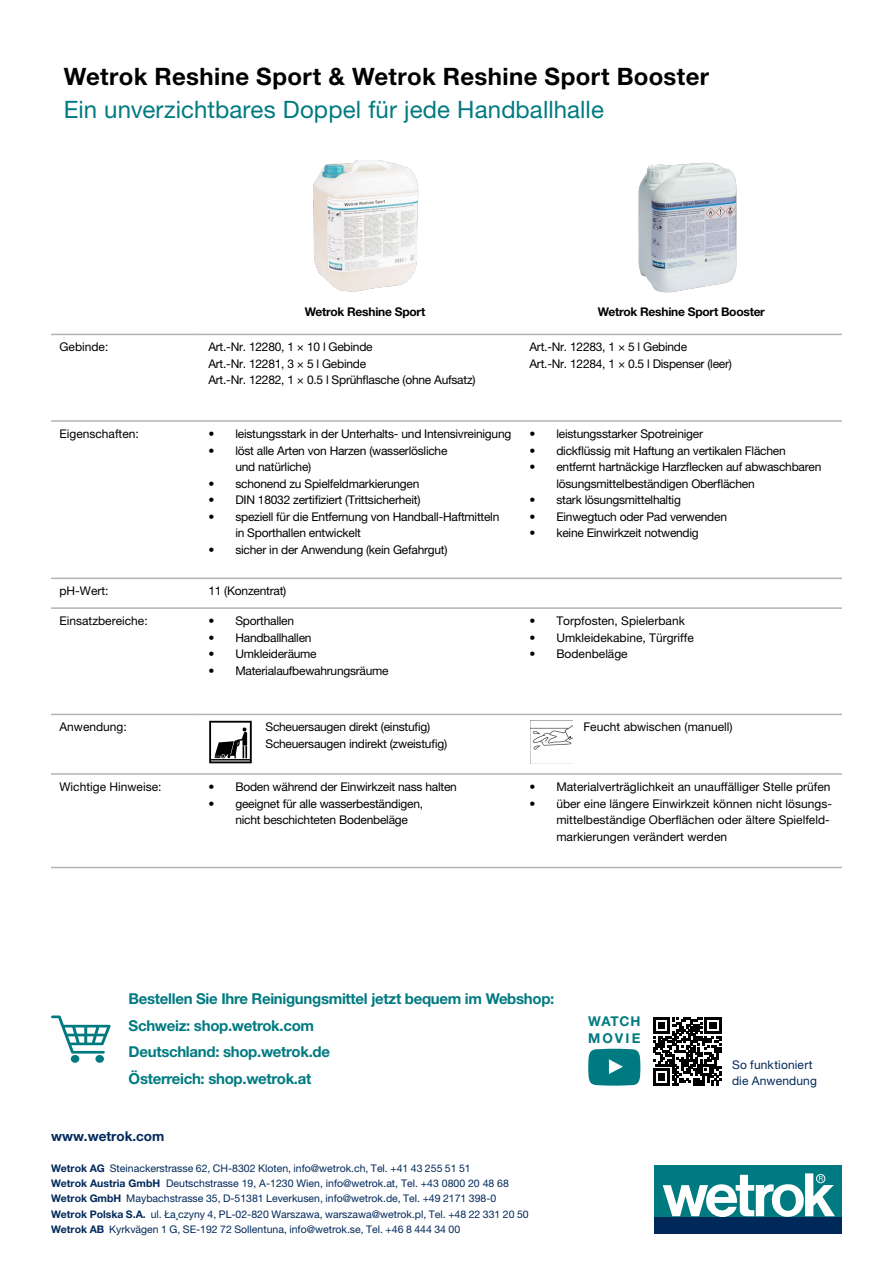
<style>
.page{position:relative;width:893px;height:1263px;background:#fff}
.page>*{position:absolute;margin:0;border:0;box-sizing:border-box;transform-origin:0 0}
.t1{font:700 24px "Helvetica Neue LT Pro";letter-spacing:.015em;color:#000}
.t2{font:24px "Helvetica Neue LT Pro";letter-spacing:.005em;color:#007a81}
.t3{font:700 15px/26.5px "Helvetica Neue LT Pro";letter-spacing:-.02em;color:#007a81}
.t4{font:700 13.5px "Helvetica Neue LT Pro";color:#00285a}
.t5{font:700 13.5px/16.5px "Helvetica Neue LT Pro";letter-spacing:.1em;color:#007a81}
.t6{font:12px/16.5px "Helvetica Neue LT Pro";letter-spacing:-.02em;color:#000}
.t7{font:12px/16.5px "Helvetica Neue LT Pro";color:#000}
.t8{font:700 12px "Helvetica Neue LT Pro";letter-spacing:-.02em;color:#000}
.t9{font:12px/16.5px "Helvetica Neue LT Pro";letter-spacing:.015em;color:#002859}
.t10{font:10.5px/15.5px "Helvetica Neue LT Pro";color:#00285a}
.s1{font-weight:700}
</style>
<div class="page">
<img style="left:638px;top:162px;width:99px;height:131px">
<img style="left:313px;top:160px;width:106px;height:132px">
<hr style="left:51px;top:334px;width:149px;height:1px;background:#b1b4b4">
<hr style="left:200px;top:334px;width:321px;height:1px;background:#b1b4b4">
<hr style="left:521px;top:334px;width:321px;height:1px;background:#b1b4b4">
<hr style="left:51px;top:420px;width:149px;height:2px;background:#b1b4b4">
<hr style="left:200px;top:420px;width:321px;height:2px;background:#b1b4b4">
<hr style="left:521px;top:420px;width:321px;height:2px;background:#b1b4b4">
<hr style="left:51px;top:578px;width:149px;height:1px;background:#b1b4b4">
<hr style="left:200px;top:578px;width:321px;height:1px;background:#b1b4b4">
<hr style="left:521px;top:578px;width:321px;height:1px;background:#b1b4b4">
<hr style="left:51px;top:607px;width:149px;height:2px;background:#b1b4b4">
<hr style="left:200px;top:607px;width:321px;height:2px;background:#b1b4b4">
<hr style="left:521px;top:607px;width:321px;height:2px;background:#b1b4b4">
<hr style="left:51px;top:714px;width:149px;height:1px;background:#b1b4b4">
<hr style="left:200px;top:714px;width:321px;height:1px;background:#b1b4b4">
<hr style="left:521px;top:714px;width:321px;height:1px;background:#b1b4b4">
<hr style="left:51px;top:773px;width:149px;height:2px;background:#b1b4b4">
<hr style="left:200px;top:773px;width:321px;height:2px;background:#b1b4b4">
<hr style="left:521px;top:773px;width:321px;height:2px;background:#b1b4b4">
<hr style="left:51px;top:867px;width:149px;height:1px;background:#b1b4b4">
<hr style="left:200px;top:867px;width:321px;height:1px;background:#b1b4b4">
<hr style="left:521px;top:867px;width:321px;height:1px;background:#b1b4b4">
<svg style="left:209px;top:721px;width:43px;height:42px"></svg>
<svg style="left:653px;top:1017px;width:68px;height:68px"></svg>
<img style="left:530px;top:721px;width:43px;height:42px">
<div style="left:71px;top:1055px;width:8px;height:8px;background:#007a81;border-radius:50%"></div>
<div style="left:95px;top:1055px;width:9px;height:8px;background:#007a81;border-radius:50%"></div>
<svg style="left:51px;top:1015px;width:60px;height:38px"></svg>
<div style="left:655px;top:1216px;width:187px;height:17px;background:#002859"></div>
<div style="left:655px;top:1165px;width:187px;height:51px;background:#007a81"></div>
<svg style="left:663px;top:1173px;width:172px;height:45px"></svg>
<svg style="left:588px;top:1049px;width:52px;height:37px;background:#1c888e"></svg>
<h1 class="t1" style="left:64px;top:62px;width:647px">Wetrok Reshine Sport &amp; Wetrok Reshine Sport Booster</h1>
<h1 class="t2" style="left:64px;top:95px;width:542px">Ein unverzichtbares Doppel für jede Handballhalle</h1>
<p class="t8" style="left:305px;top:304px;width:122px">Wetrok Reshine Sport</p>
<p class="t8" style="left:598px;top:304px;width:169px">Wetrok Reshine Sport Booster</p>
<p class="t7" style="left:60px;top:339px;width:50px">Gebinde:</p>
<p class="t6" style="left:208px;top:339px;width:269px">Art.-Nr. 12280, 1 × 10 l Gebinde<br>Art.-Nr. 12281, 3 × 5 l Gebinde<br>Art.-Nr. 12282, 1 × 0.5 l Sprühflasche (ohne Aufsatz)</p>
<p class="t6" style="left:529px;top:339px;width:204px">Art.-Nr. 12283, 1 × 5 l Gebinde<br>Art.-Nr. 12284, 1 × 0.5 l Dispenser (leer)</p>
<p class="t7" style="left:60px;top:425px;width:81px">Eigenschaften:</p>
<p class="t6" style="left:208px;top:425px;width:304px">• leistungsstark in der Unterhalts- und Intensivreinigung</p>
<p class="t6" style="left:235px;top:442px;width:214px;text-indent:-27px">• löst alle Arten von Harzen (wasserlösliche und natürliche)</p>
<p class="t6" style="left:208px;top:475px;width:213px">• schonend zu Spielfeldmarkierungen</p>
<p class="t6" style="left:208px;top:491px;width:214px">• DIN 18032 zertifiziert (Trittsicherheit)</p>
<p class="t6" style="left:235px;top:508px;width:266px;text-indent:-27px">• speziell für die Entfernung von Handball-Haftmitteln in Sporthallen entwickelt</p>
<p class="t6" style="left:208px;top:541px;width:241px">• sicher in der Anwendung (kein Gefahrgut)</p>
<p class="t6" style="left:60px;top:583px;width:51px">pH-Wert:</p>
<p class="t6" style="left:208px;top:583px;width:79px">11 (Konzentrat)</p>
<p class="t7" style="left:60px;top:612px;width:90px">Einsatzbereiche:</p>
<p class="t6" style="left:208px;top:612px;width:87px">• Sporthallen</p>
<p class="t6" style="left:208px;top:629px;width:105px">• Handballhallen</p>
<p class="t6" style="left:208px;top:645px;width:110px">• Umkleideräume</p>
<p class="t6" style="left:208px;top:662px;width:182px">• Materialaufbewahrungsräume</p>
<p class="t6" style="left:529px;top:425px;width:175px">• leistungsstarker Spotreiniger</p>
<p class="t6" style="left:529px;top:442px;width:258px">• dickflüssig mit Haftung an vertikalen Flächen</p>
<p class="t6" style="left:556px;top:458px;width:266px;text-indent:-27px">• entfernt hartnäckige Harzflecken auf abwaschbaren lösungsmittelbeständigen Oberflächen</p>
<p class="t6" style="left:529px;top:491px;width:153px">• stark lösungsmittelhaltig</p>
<p class="t6" style="left:529px;top:508px;width:199px">• Einwegtuch oder Pad verwenden</p>
<p class="t6" style="left:529px;top:524px;width:171px">• keine Einwirkzeit notwendig</p>
<p class="t7" style="left:529px;top:612px;width:157px">• Torpfosten, Spielerbank</p>
<p class="t7" style="left:529px;top:629px;width:166px">• Umkleidekabine, Türgriffe</p>
<p class="t7" style="left:529px;top:645px;width:100px">• Bodenbeläge</p>
<p class="t7" style="left:60px;top:719px;width:69px">Anwendung:</p>
<p class="t6" style="left:265px;top:719px;width:183px">Scheuersaugen direkt (einstufig)<br>Scheuersaugen indirekt (zweistufig)</p>
<p class="t7" style="left:583px;top:719px;width:151px">Feucht abwischen (manuell)</p>
<p class="t7" style="left:60px;top:778px;width:103px">Wichtige Hinweise:</p>
<p class="t6" style="left:208px;top:778px;width:250px">• Boden während der Einwirkzeit nass halten</p>
<p class="t6" style="left:235px;top:795px;width:189px;text-indent:-27px">• geeignet für alle wasserbeständigen, nicht beschichteten Bodenbeläge</p>
<p class="t7" style="left:529px;top:778px;width:303px">• Materialverträglichkeit an unauffälliger Stelle prüfen</p>
<p class="t7" style="left:556px;top:795px;width:277px;text-indent:-27px">• über eine längere Einwirkzeit können nicht lösungs&shy;mittelbeständige Oberflächen oder ältere Spielfeld&shy;markierungen verändert werden</p>
<p class="t3" style="left:129px;top:985px;width:427px">Bestellen Sie Ihre Reinigungsmittel jetzt bequem im Webshop:<br>Schweiz: shop.wetrok.com<br>Deutschland: shop.wetrok.de<br>Österreich: shop.wetrok.at</p>
<p class="t4" style="left:51px;top:1128px;width:115px">www.wetrok.com</p>
<p class="t10" style="left:51px;top:1160px;width:479px"><span class="s1">Wetrok AG</span> Steinackerstrasse 62, CH-8302 Kloten, info@wetrok.ch, Tel. +41 43 255 51 51<br><span class="s1">Wetrok Austria GmbH</span> Deutschstrasse 19, A-1230 Wien, info@wetrok.at, Tel. +43 0800 20 48 68<br><span class="s1">Wetrok GmbH</span> Maybachstrasse 35, D-51381 Leverkusen, info@wetrok.de, Tel. +49 2171 398-0<br><span class="s1">Wetrok Polska S.A.</span> ul. Ła¸czyny 4, PL-02-820 Warszawa, warszawa@wetrok.pl, Tel. +48 22 331 20 50<br><span class="s1">Wetrok AB</span> Kyrkvägen 1 G, SE-192 72 Sollentuna, info@wetrok.se, Tel. +46 8 444 34 00</p>
<p class="t5" style="left:588px;top:1013px;width:54px">WATCH<br>MOVIE</p>
<p class="t9" style="left:732px;top:1056px;width:86px">So funktioniert die Anwendung</p>
</div>
